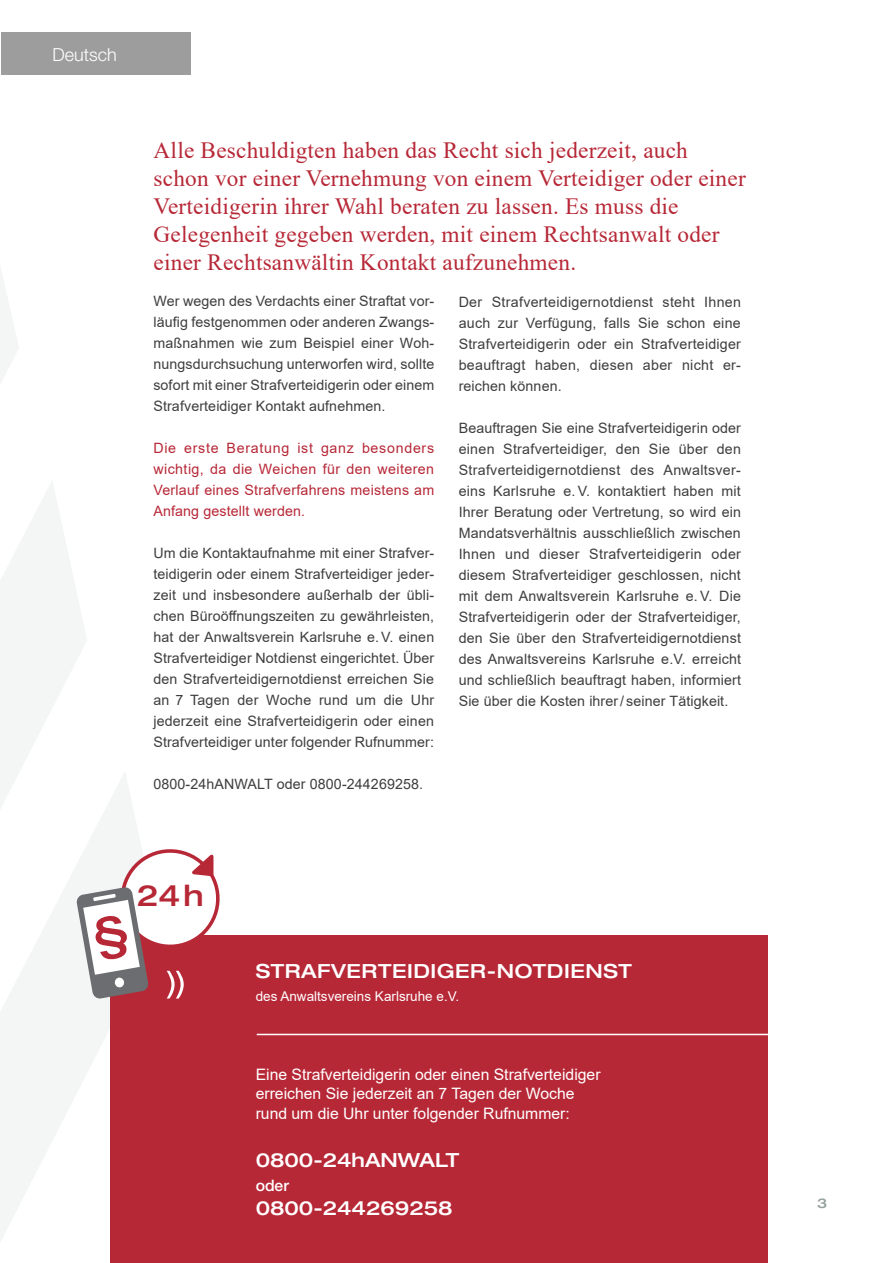
<style>
.page{position:relative;width:893px;height:1263px;background:#fff}
.page>*{position:absolute;margin:0;border:0;box-sizing:border-box;transform-origin:0 0}
.t1{font:500 expanded 29.4px "Helvetica Neue";color:#b72837}
.t2{font:23.25px/27.9px "Times New Roman";letter-spacing:.01em;color:#b72837}
.t3{font:500 expanded 19.5px "Helvetica Neue";color:#fff}
.t4{font:500 expanded 19.5px "Helvetica Neue";letter-spacing:.03em;color:#fff}
.t5{font:300 18px "Helvetica Neue";color:#fff}
.t6{font:15.75px/19.5px "Arial";color:#fff}
.t7{font:500 15.75px "Helvetica Neue";color:#fff}
.t8{font:14.25px/21px "Arial";letter-spacing:.01em;color:#3e3e3f;text-align:justify}
.t9{font:14.25px/21px "Arial";letter-spacing:.015em;color:#b72837;text-align:justify}
.t10{font:13.5px "Arial";color:#fff}
.t11{font:500 expanded 13.5px "Helvetica Neue";color:#96a29c}
</style>
<div class="page">
<svg style="left:87px;top:773px;width:53px;height:299px;fill:#f4f5f5"></svg>
<svg style="left:0;top:482px;width:87px;height:759px;fill:#f4f5f5"></svg>
<svg style="left:0;top:268px;width:19px;height:839px"></svg>
<div style="left:110px;top:935px;width:657px;height:328px;background:#b72837"></div>
<div style="left:2px;top:32px;width:189px;height:43px;background:#9d9d9e"></div>
<hr style="left:257px;top:1034px;width:636px;height:1px;background:#fff">
<svg style="left:76px;top:844px;width:144px;height:155px"></svg>
<p class="t5" style="left:53px;top:44px;width:66px">Deutsch</p>
<p class="t2" style="left:154px;top:136px;width:594px">Alle Beschuldigten haben das Recht sich jederzeit, auch schon vor einer Vernehmung von einem Verteidiger oder einer Verteidigerin ihrer Wahl beraten zu lassen. Es muss die Gelegenheit gegeben werden, mit einem Rechtsanwalt oder einer Rechtsanwältin Kontakt aufzunehmen.</p>
<p class="t8" style="left:459px;top:291px;width:284px">Der Strafverteidigernotdienst steht Ihnen auch zur Verfügung, falls Sie schon eine Strafverteidigerin oder ein Strafverteidiger beauftragt haben, diesen aber nicht er&shy;reichen können.</p>
<p class="t8" style="left:459px;top:417px;width:284px">Beauftragen Sie eine Strafverteidigerin oder einen Strafverteidiger, den Sie über den Strafverteidigernotdienst des Anwaltsver&shy;eins Karlsruhe e.V. kontaktiert haben mit Ihrer Beratung oder Vertretung, so wird ein Mandatsverhältnis ausschließlich zwischen Ihnen und dieser Strafverteidigerin oder diesem Strafverteidiger geschlossen, nicht mit dem Anwaltsverein Karlsruhe e.V. Die Strafverteidigerin oder der Strafverteidiger, den Sie über den Strafverteidigernotdienst des Anwaltsvereins Karlsruhe e.V. erreicht und schließlich beauftragt haben, informiert Sie über die Kosten ihrer/ seiner Tätigkeit.</p>
<p class="t8" style="left:153px;top:290px;width:282px">Wer wegen des Verdachts einer Straftat vor&shy;läufig festgenommen oder anderen Zwangs&shy;maßnahmen wie zum Beispiel einer Woh&shy;nungsdurchsuchung unterworfen wird, sollte sofort mit einer Strafverteidigerin oder einem Strafverteidiger Kontakt aufnehmen.</p>
<p class="t9" style="left:153px;top:437px;width:282px">Die erste Beratung ist ganz besonders wichtig, da die Weichen für den weiteren Verlauf eines Strafverfahrens meistens am Anfang gestellt werden.</p>
<p class="t8" style="left:153px;top:542px;width:282px">Um die Kontaktaufnahme mit einer Strafver&shy;teidigerin oder einem Strafverteidiger jeder&shy;zeit und insbesondere außerhalb der übli&shy;chen Büroöffnungszeiten zu gewährleisten, hat der Anwaltsverein Karlsruhe e.V. einen Strafverteidiger Notdienst eingerichtet. Über den Strafverteidigernotdienst erreichen Sie an 7 Tagen der Woche rund um die Uhr jederzeit eine Strafverteidigerin oder einen Strafverteidiger unter folgender Rufnummer:</p>
<p class="t8" style="left:153px;top:773px;width:271px">0800-24hANWALT oder 0800-244269258.</p>
<h1 class="t1" style="left:137px;top:877px;width:69px">24H</h1>
<h3 class="t4" style="left:256px;top:959px;width:378px">STRAFVERTEIDIGER-NOTDIENST</h3>
<p class="t10" style="left:256px;top:986px;width:205px">des Anwaltsvereins Karlsruhe e.V.</p>
<p class="t6" style="left:256px;top:1064px;width:346px">Eine Strafverteidigerin oder einen Strafverteidiger erreichen Sie jederzeit an 7 Tagen der Woche rund um die Uhr unter folgender Rufnummer:</p>
<h3 class="t3" style="left:256px;top:1147px;width:205px">0800-24HANWALT</h3>
<p class="t7" style="left:256px;top:1175px;width:35px">oder</p>
<h3 class="t3" style="left:256px;top:1195px;width:198px">0800-244269258</h3>
<p class="t11" style="left:817px;top:1195px;width:11px">3</p>
</div>
